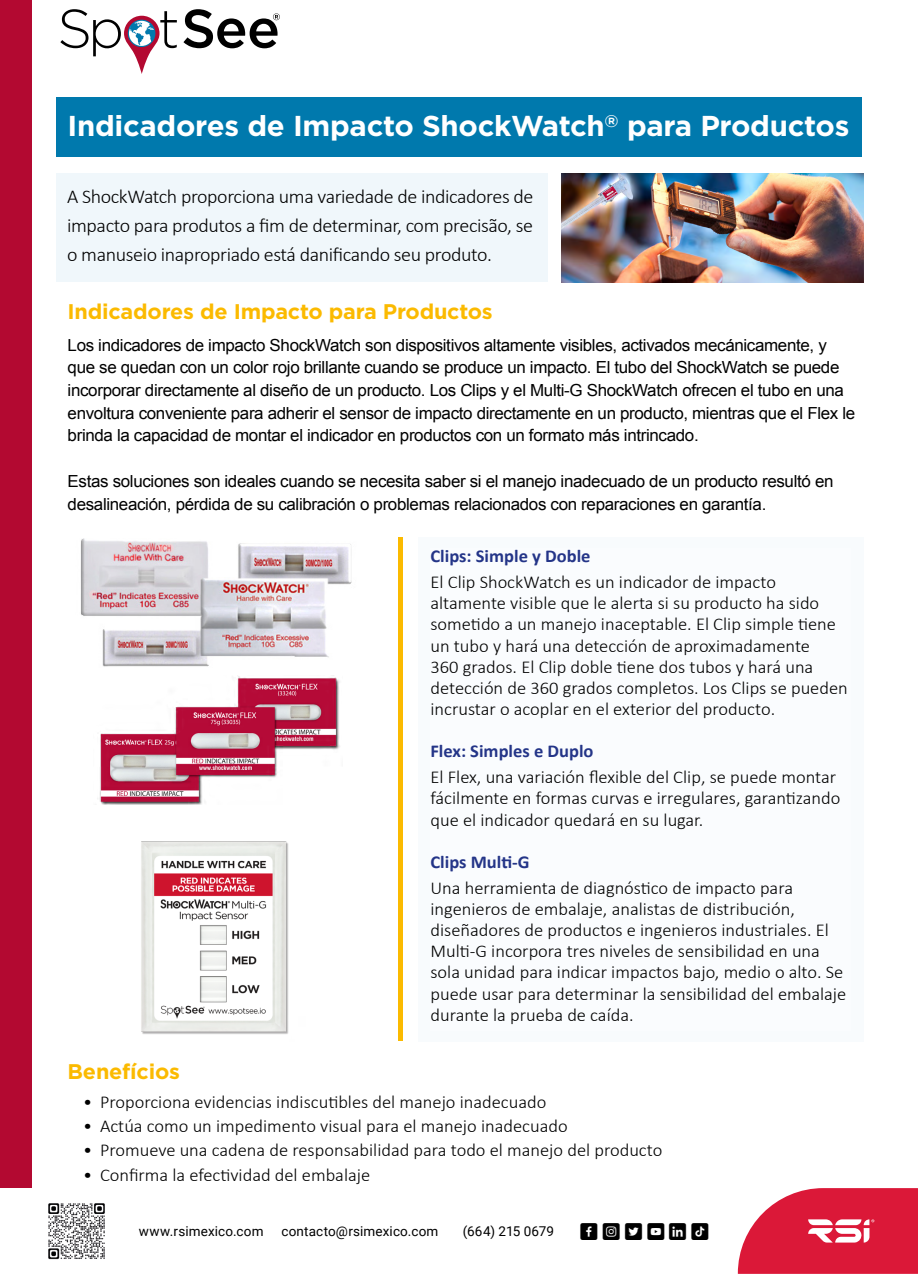
<style>
.page{position:relative;width:918px;height:1274px;background:#fff}
.page>*{position:absolute;margin:0;border:0;box-sizing:border-box;transform-origin:0 0}
.t1{font:700 28.8px "Gotham";letter-spacing:-.01em;color:#fff}
.t2{font:700 21.15px "Gotham";letter-spacing:-.01em;color:#fbba00}
.t3{font:300 19.65px/28.8px "Calibri";letter-spacing:-.02em;color:#000;text-align:justify}
.t4{font:300 18.15px/21.1px "Calibri";color:#000}
.t5{font:700 18.15px "Calibri";color:#243588}
.t6{font:16.65px/22.6px "Arial";letter-spacing:-.02em;color:#000}
.t7{font:15px "Social Shapes";letter-spacing:.265em;color:#000}
.t8{font:13.5px "Roboto";letter-spacing:.015em;color:#000}
</style>
<div class="page">
<div style="left:0;top:0;width:32px;height:1239px;background:#b30931"></div>
<div style="left:418px;top:537px;width:445px;height:505px;background:#f8fbfd"></div>
<div style="left:56px;top:97px;width:806px;height:59px;background:#0079ad"></div>
<div style="left:398px;top:537px;width:5px;height:504px;background:#fbba00"></div>
<div style="left:57px;top:173px;width:491px;height:109px;background:#f0f7fb"></div>
<img style="left:561px;top:173px;width:302px;height:109px">
<img style="left:80px;top:538px;width:272px;height:129px">
<img style="left:99px;top:675px;width:241px;height:130px">
<img style="left:141px;top:841px;width:148px;height:193px">
<svg style="left:60px;top:9px;width:117px;height:65px"></svg>
<svg style="left:183px;top:9px;width:97px;height:39px"></svg>
<div style="left:0;top:1188px;width:918px;height:86px;background:#fff"></div>
<img style="left:48px;top:1203px;width:57px;height:57px">
<svg style="left:738px;top:1188px;width:180px;height:86px"></svg>
<h1 class="t1" style="left:68px;top:109px;width:783px">Indicadores de Impacto ShockWatch<sup>®</sup> para Productos</h1>
<p class="t3" style="left:67px;top:181px;width:468px">A ShockWatch proporciona uma variedade de indicadores de impacto para produtos a fim de determinar, com precisão, se o manuseio inapropriado está danificando seu produto.</p>
<p class="t2" style="left:68px;top:299px;width:427px">Indicadores de Impacto para Productos</p>
<p class="t6" style="left:68px;top:334px;width:789px">Los indicadores de impacto ShockWatch son dispositivos altamente visibles, activados mecánicamente, y que se quedan con un color rojo brillante cuando se produce un impacto. El tubo del ShockWatch se puede incorporar directamente al diseño de un producto. Los Clips y el Multi-G ShockWatch ofrecen el tubo en una envoltura conveniente para adherir el sensor de impacto directamente en un producto, mientras que el Flex le brinda la capacidad de montar el indicador en productos con un formato más intrincado.</p>
<p class="t6" style="left:68px;top:470px;width:767px">Estas soluciones son ideales cuando se necesita saber si el manejo inadecuado de un producto resultó en desalineación, pérdida de su calibración o problemas relacionados con reparaciones en garantía.</p>
<p class="t5" style="left:430px;top:545px;width:162px">Clips: Simple y Doble</p>
<p class="t4" style="left:430px;top:570px;width:419px">El Clip ShockWatch es un indicador de impacto altamente visible que le alerta si su producto ha sido sometido a un manejo inaceptable. El Clip simple tiene un tubo y hará una detección de aproximadamente<br>360 grados. El Clip doble tiene dos tubos y hará una detección de 360 grados completos. Los Clips se pueden incrustar o acoplar en el exterior del producto.</p>
<p class="t5" style="left:430px;top:740px;width:165px">Flex: Simples e Duplo</p>
<p class="t4" style="left:430px;top:766px;width:412px">El Flex, una variación flexible del Clip, se puede montar fácilmente en formas curvas e irregulares, garantizando que el indicador quedará en su lugar.</p>
<p class="t5" style="left:430px;top:850px;width:101px">Clips Multi-G</p>
<p class="t4" style="left:430px;top:876px;width:417px">Una herramienta de diagnóstico de impacto para ingenieros de embalaje, analistas de distribución, diseñadores de productos e ingenieros industriales. El Multi-G incorpora tres niveles de sensibilidad en una sola unidad para indicar impactos bajo, medio o alto. Se puede usar para determinar la sensibilidad del embalaje durante la prueba de caída.</p>
<p class="t2" style="left:68px;top:1059px;width:114px">Benefícios</p>
<p class="t4" style="left:83px;top:1090px;width:465px">• Proporciona evidencias indiscutibles del manejo inadecuado</p>
<p class="t4" style="left:83px;top:1115px;width:486px">• Actúa como un impedimento visual para el manejo inadecuado</p>
<p class="t4" style="left:83px;top:1139px;width:581px">• Promueve una cadena de responsabilidad para todo el manejo del producto</p>
<p class="t4" style="left:83px;top:1163px;width:289px">• Confirma la efectividad del embalaje</p>
<p class="t8" style="left:139px;top:1222px;width:126px">www.rsimexico.com</p>
<p class="t8" style="left:281px;top:1222px;width:158px">contacto@rsimexico.com</p>
<p class="t8" style="left:463px;top:1222px;width:93px">(664) 215 0679</p>
<p class="t7" style="left:580px;top:1226px;width:131px">FdÕùjÉ</p>
</div>
